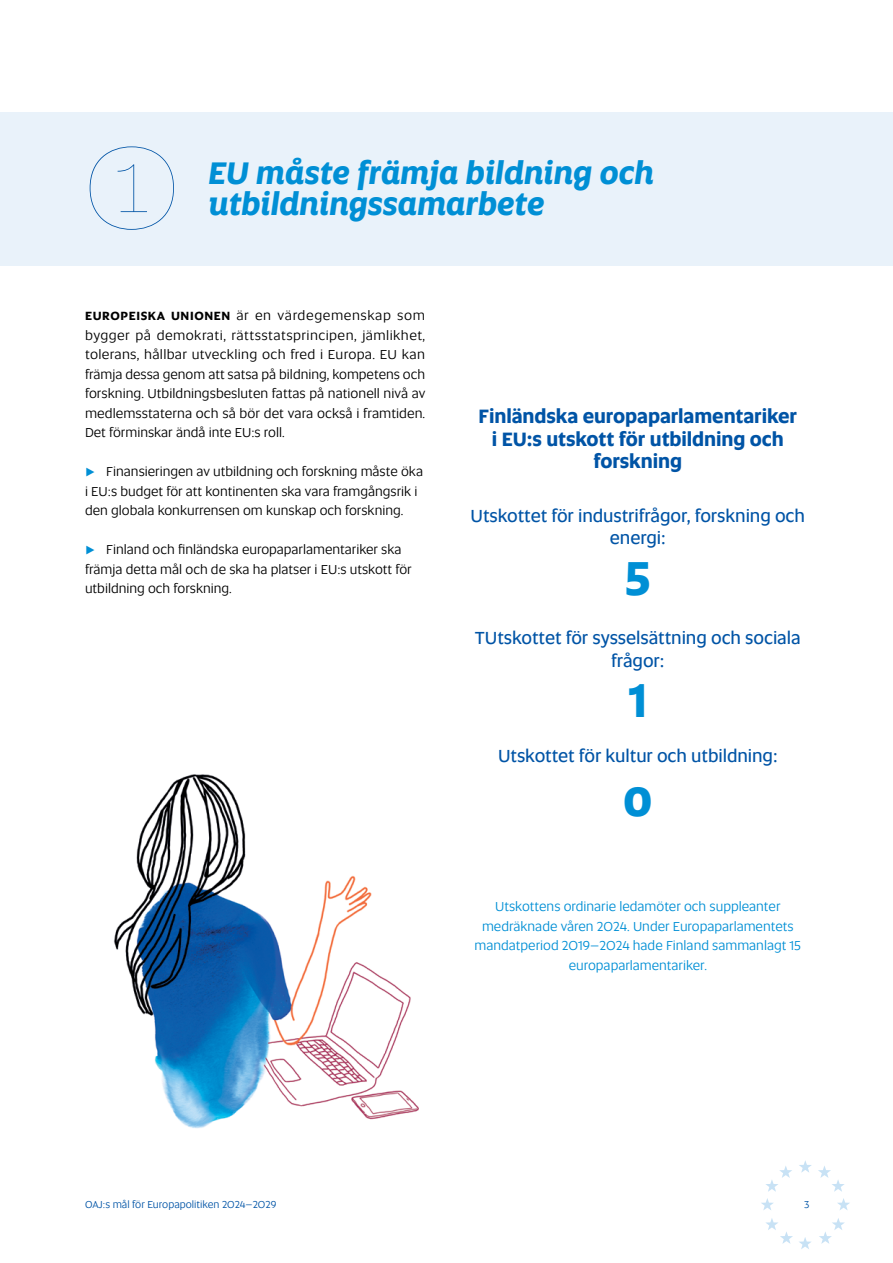
<style>
.page{position:relative;width:893px;height:1263px;background:#fff}
.page>*{position:absolute;margin:0;border:0;box-sizing:border-box;transform-origin:0 0}
.t1{font:100 105px "Altis";color:#0054a6}
.t2{font:700 48px "Altis";color:#008fd5}
.t3{font:italic 700 31.5px "Altis";letter-spacing:-.005em;color:#008fd5}
.t4{font:700 19.5px/22.5px "Altis";letter-spacing:-.005em;color:#0054a6;text-align:center}
.t5{font:18px/22.5px "Altis";letter-spacing:-.005em;color:#0054a6;text-align:center}
.t6{font:13.5px/19.5px "Altis";color:#000}
.t7{font:13.5px/19.5px "Altis";color:#008fd5;text-align:center}
.t8{font:10.5px "Altis";color:#0054a6}
.s1{font-weight:700;font-size:12px}
.s2{font-weight:700;color:#008fd5}
</style>
<div class="page">
<svg style="left:799px;top:1160px;width:13px;height:13px"></svg>
<svg style="left:818px;top:1166px;width:26px;height:26px"></svg>
<svg style="left:766px;top:1166px;width:26px;height:26px"></svg>
<svg style="left:837px;top:1198px;width:13px;height:12px"></svg>
<svg style="left:761px;top:1198px;width:13px;height:12px"></svg>
<svg style="left:819px;top:1218px;width:26px;height:26px"></svg>
<svg style="left:766px;top:1218px;width:45px;height:31px"></svg>
<div style="left:0;top:113px;width:893px;height:153px;background:#e9f2fa"></div>
<img style="left:114px;top:774px;width:305px;height:355px">
<h1 class="t1" style="left:85px;top:121px;width:96px">①</h1>
<h3 class="t3" style="left:208px;top:149px;width:447px">EU måste främja bildning och</h3>
<h3 class="t3" style="left:208px;top:181px;width:338px">utbildningssamarbete</h3>
<p class="t6" style="left:85px;top:305px;width:342px;text-align:justify"><span class="s1">EUROPEISKA UNIONEN</span> är en värdegemenskap som bygger på demokrati, rättsstatsprincipen, jämlikhet, tolerans, hållbar utveckling och fred i Europa. EU kan främja dessa genom att satsa på bildning, kompetens och forskning. Utbildningsbesluten fattas på nationell nivå av medlemsstaterna och så bör det vara också i framtiden.<br>Det förminskar ändå inte EU:s roll.</p>
<p class="t6" style="left:85px;top:461px;width:339px"><span class="s2">⊲</span> Finansieringen av utbildning och forskning måste öka i EU:s budget för att kontinenten ska vara framgångsrik i den globala konkurrensen om kunskap och forskning.</p>
<p class="t6" style="left:85px;top:539px;width:328px"><span class="s2">⊲</span> Finland och finländska europaparlamentariker ska främja detta mål och de ska ha platser i EU:s utskott för utbildning och forskning.</p>
<h3 class="t4" style="left:479px;top:404px;width:320px">Finländska europaparlamentariker i EU:s utskott för utbildning och forskning</h3>
<h3 class="t5" style="left:471px;top:504px;width:336px">Utskottet för industrifrågor, forskning och energi:</h3>
<h2 class="t2" style="left:623px;top:542px;width:30px">5</h2>
<h3 class="t5" style="left:475px;top:626px;width:327px">TUtskottet för sysselsättning och sociala frågor:</h3>
<h2 class="t2" style="left:628px;top:664px;width:20px">1</h2>
<h3 class="t5" style="left:498px;top:744px;width:281px">Utskottet för kultur och utbildning:</h3>
<h2 class="t2" style="left:623px;top:763px;width:30px">0</h2>
<p class="t7" style="left:475px;top:896px;width:328px">Utskottens ordinarie ledamöter och suppleanter medräknade våren 2024. Under Europaparlamentets mandatperiod 2019–2024 hade Finland sammanlagt 15 europaparlamentariker.</p>
<p class="t8" style="left:85px;top:1197px;width:193px">OAJ:s mål för Europapolitiken 2024–2029</p>
<p class="t8" style="left:804px;top:1197px;width:7px">3</p>
</div>
